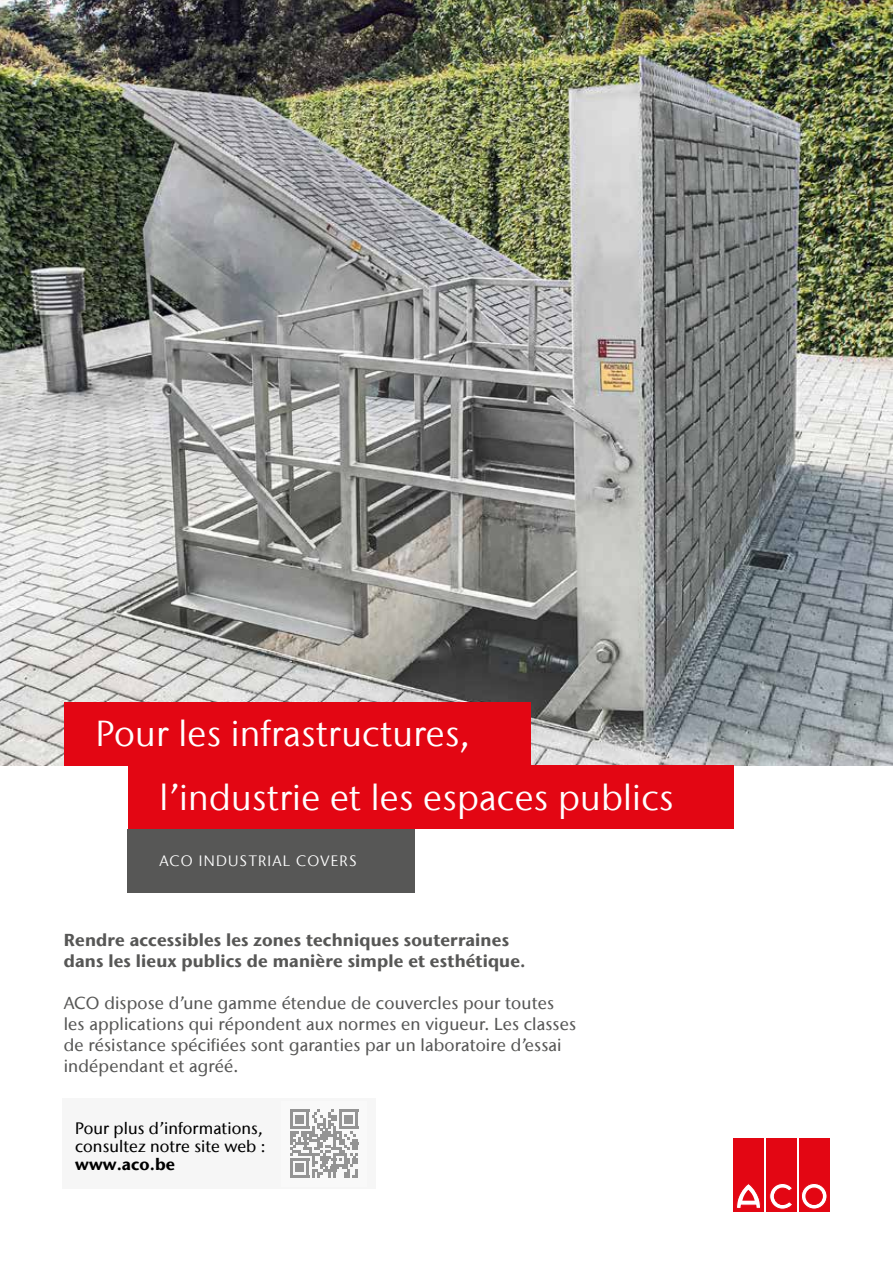
<style>
.page{position:relative;width:893px;height:1263px;background:#fff}
.page>*{position:absolute;margin:0;border:0;box-sizing:border-box;transform-origin:0 0}
.t1{font:36px "Stone Sans IIITC Com";letter-spacing:.01em;color:#fff}
.t2{font:500 17.25px/21px "Stone Sans IIITC Com";letter-spacing:.01em;color:#575756}
.t3{font:700 17.25px/21px "Stone Sans IIITC Com";letter-spacing:.01em;color:#575756}
.t4{font:500 16.5px/17.9px "Stone Sans IIITC Com";letter-spacing:.005em;color:#000}
.t5{font:700 16.5px "Stone Sans IIITC Com";letter-spacing:.005em;color:#000}
.t6{font:15px "Stone Sans IIITC Com";letter-spacing:.08em;color:#fff}
</style>
<div class="page">
<img style="left:0;top:0;width:893px;height:765px">
<div style="left:128px;top:829px;width:287px;height:64px;background:#575756"></div>
<div style="left:128px;top:765px;width:605px;height:64px;background:#e30613"></div>
<div style="left:64px;top:702px;width:467px;height:63px;background:#e30613"></div>
<div style="left:62px;top:1098px;width:314px;height:90px;background:#f6f6f6"></div>
<div style="left:282px;top:1101px;width:85px;height:85px;background:#fff"></div>
<svg style="left:290px;top:1109px;width:68px;height:68px"></svg>
<div style="left:296px;top:1164px;width:8px;height:8px;background:#949494"></div>
<div style="left:733px;top:1139px;width:31px;height:73px;background:#e30613"></div>
<svg style="left:736px;top:1184px;width:25px;height:24px"></svg>
<div style="left:766px;top:1139px;width:30px;height:73px;background:#e30613"></div>
<svg style="left:769px;top:1183px;width:23px;height:26px"></svg>
<div style="left:799px;top:1139px;width:30px;height:73px;background:#e30613"></div>
<svg style="left:801px;top:1183px;width:26px;height:26px"></svg>
<div style="left:801px;top:1183px;width:26px;height:26px;border:1px solid #e30613;border-radius:50%"></div>
<div style="left:806px;top:1188px;width:16px;height:16px;background:#e30613;border-radius:50%"></div>
<div style="left:806px;top:1188px;width:16px;height:16px;border:1px solid #e30613;border-radius:50%"></div>
<h1 class="t1" style="left:96px;top:711px;width:376px">Pour les infrastructures,</h1>
<h1 class="t1" style="left:115px;top:711px;width:22px">u</h1>
<h1 class="t1" style="left:159px;top:775px;width:516px">l’industrie et les espaces publics</h1>
<h1 class="t1" style="left:159px;top:775px;width:232px">doucheplezier</h1>
<p class="t6" style="left:159px;top:852px;width:199px">ACO INDUSTRIAL COVERS</p>
<p class="t3" style="left:64px;top:929px;width:463px">Rendre accessibles les zones techniques souterraines dans les lieux publics de manière simple et esthétique.</p>
<p class="t2" style="left:64px;top:992px;width:514px">ACO dispose d’une gamme étendue de couvercles pour toutes les applications qui répondent aux normes en vigueur. Les classes de résistance spécifiées sont garanties par un laboratoire d’essai indépendant et agréé.</p>
<p class="t4" style="left:75px;top:1119px;width:192px">Pour plus d’informations, consultez notre site web :</p>
<p class="t5" style="left:75px;top:1153px;width:102px">www.aco.be</p>
</div>
